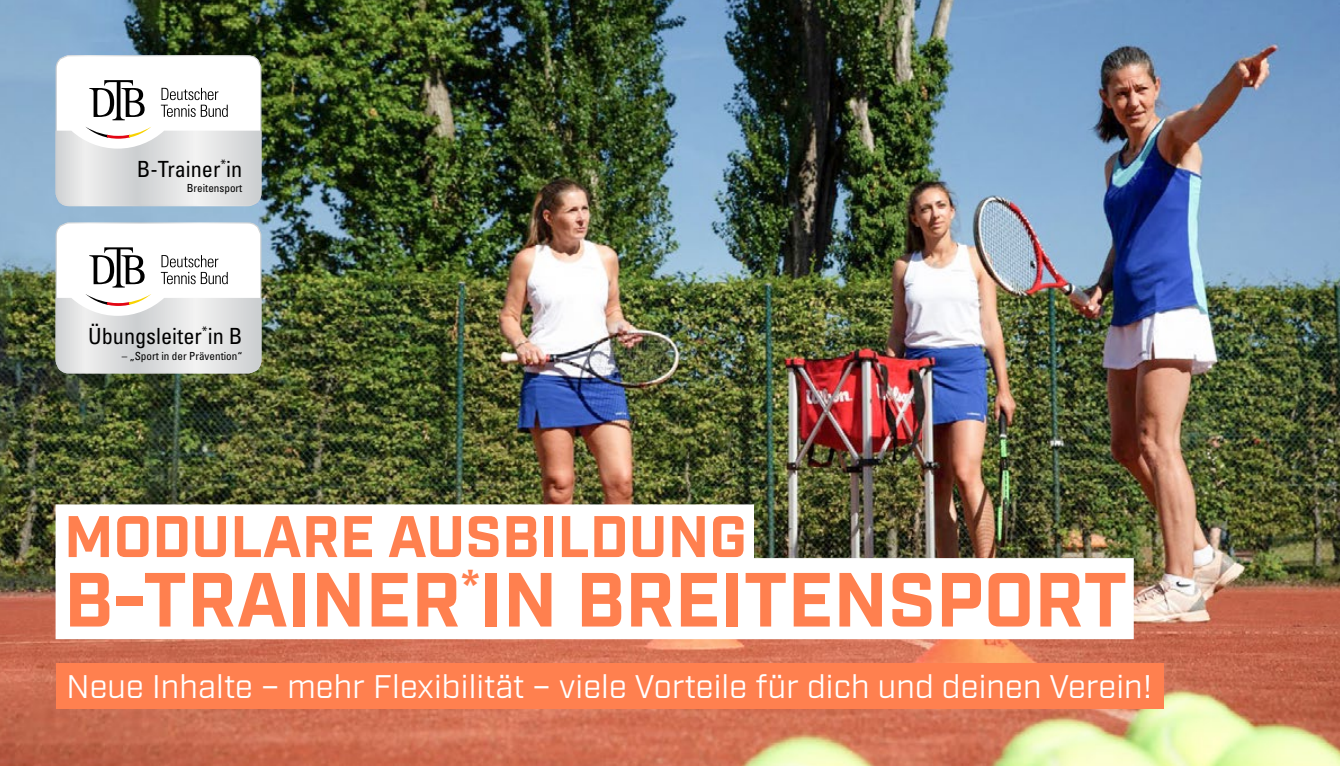
<style>
.page{position:relative;width:1340px;height:766px;background:#fff}
.page>*{position:absolute;margin:0;border:0;box-sizing:border-box;transform-origin:0 0}
.t1{font:700 76.5px "Industry";color:#ff804f}
.t2{font:700 58.5px "Industry";color:#ff804f}
.t3{font:32.62px "Industry";letter-spacing:.005em;color:#fff}
.t4{font:condensed 22.28px "Univers LT Std";color:#000}
.t5{font:condensed 11.03px "Univers LT Std";color:#000}
</style>
<div class="page">
<img style="left:0;top:0;width:1339px;height:765px">
<div style="left:56px;top:662px;width:1107px;height:46px;background:#ff804f"></div>
<div style="left:56px;top:504px;width:698px;height:65px;background:#fff"></div>
<div style="left:56px;top:558px;width:1077px;height:81px;background:#fff"></div>
<div style="left:56px;top:56px;width:205px;height:149px;background:#fff;border-radius:13px"></div>
<svg style="left:56px;top:131px;width:205px;height:75px"></svg>
<div style="left:56px;top:55px;width:205px;height:151px;border:1px solid #fff;border-radius:13px"></div>
<svg style="left:89px;top:80px;width:56px;height:40px"></svg>
<svg style="left:161px;top:88px;width:67px;height:29px"></svg>
<svg style="left:85px;top:127px;width:22px;height:12px"></svg>
<svg style="left:107px;top:131px;width:22px;height:8px"></svg>
<svg style="left:129px;top:127px;width:22px;height:12px"></svg>
<div style="left:56px;top:223px;width:205px;height:150px;background:#fff;border-radius:13px"></div>
<svg style="left:56px;top:298px;width:205px;height:75px"></svg>
<div style="left:56px;top:222px;width:205px;height:151px;border:1px solid #fff;border-radius:13px"></div>
<svg style="left:89px;top:247px;width:56px;height:40px"></svg>
<svg style="left:161px;top:255px;width:67px;height:29px"></svg>
<svg style="left:85px;top:294px;width:22px;height:12px"></svg>
<svg style="left:107px;top:298px;width:22px;height:8px"></svg>
<svg style="left:129px;top:294px;width:22px;height:12px"></svg>
<p class="t4" style="left:137px;top:154px;width:107px">B-Trainer<sup>*</sup>in</p>
<p class="t5" style="left:187px;top:181px;width:57px">Breitensport</p>
<p class="t4" style="left:88px;top:321px;width:156px">Übungsleiter<sup>*</sup>in B</p>
<p class="t5" style="left:122px;top:348px;width:122px">– „Sport in der Prävention“</p>
<p class="t2" style="left:64px;top:501px;width:684px">MODULARE AUSBILDUNG</p>
<p class="t1" style="left:64px;top:554px;width:1064px">B-TRAINER<sup>*</sup>IN BREITENSPORT</p>
<p class="t3" style="left:66px;top:666px;width:1087px">Neue Inhalte – mehr Flexibilität – viele Vorteile für dich und deinen Verein!</p>
</div>
